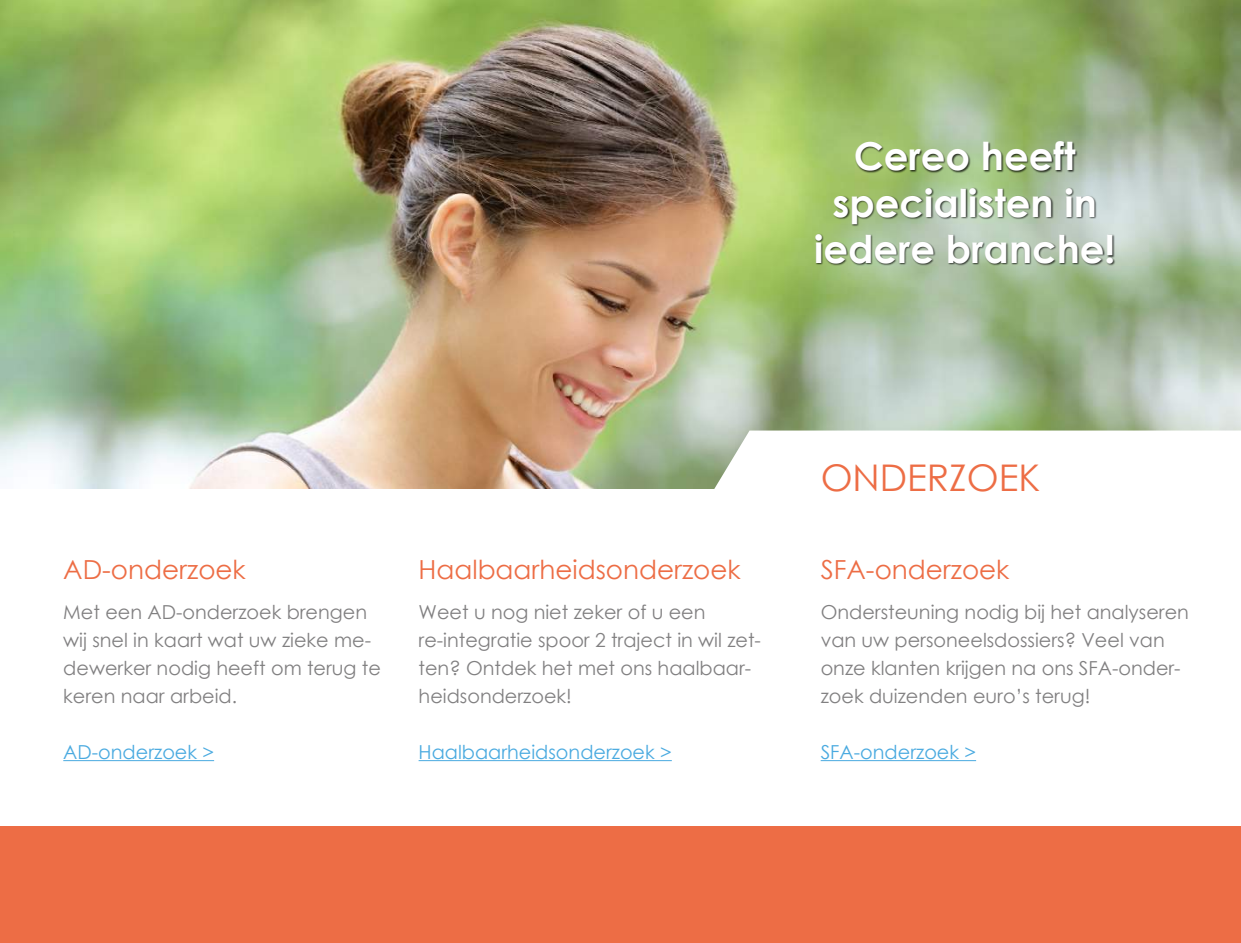
<style>
.page{position:relative;width:1241px;height:943px;background:#fff}
.page>*{position:absolute;margin:0;border:0;box-sizing:border-box;transform-origin:0 0}
.t1{font:700 38.5px/46.2px "Century Gothic";color:#fff;text-align:center}
.t2{font:36.75px "Century Gothic";color:#ed6d45}
.t3{font:26.25px "Century Gothic";color:#ed6d45}
.t4{font:19.25px/28px "Century Gothic";color:#818081}
.t5{font:19.25px "Century Gothic";color:#4aaae0}
</style>
<div class="page">
<div style="left:0;top:826px;width:1240px;height:117px;background:#ed6d45"></div>
<img style="left:0;top:0;width:1240px;height:489px">
<svg style="left:709px;top:430px;width:531px;height:59px"></svg>
<hr style="left:63px;top:760px;width:151px;height:1px;background:#4aaae0">
<hr style="left:418px;top:760px;width:253px;height:1px;background:#4aaae0">
<hr style="left:820px;top:760px;width:155px;height:1px;background:#4aaae0">
<div style="left:814px;top:141px;width:301px;height:124px;background:#000;opacity:.75"></div>
<h1 class="t1" style="left:814px;top:131px;width:303px">Cereo heeft specialisten in iedere branche!</h1>
<h2 class="t2" style="left:820px;top:452px;width:221px">ONDERZOEK</h2>
<h3 class="t3" style="left:63px;top:551px;width:184px">AD-onderzoek</h3>
<h3 class="t3" style="left:418px;top:551px;width:323px">Haalbaarheidsonderzoek</h3>
<h3 class="t3" style="left:820px;top:551px;width:190px">SFA-onderzoek</h3>
<p class="t4" style="left:63px;top:597px;width:319px">Met een AD-onderzoek brengen wij snel in kaart wat uw zieke me&shy;dewerker nodig heeft om terug te keren naar arbeid.</p>
<p class="t5" style="left:63px;top:738px;width:152px">AD-onderzoek &gt;</p>
<p class="t4" style="left:418px;top:597px;width:344px">Weet u nog niet zeker of u een re-integratie spoor 2 traject in wil zet&shy;ten? Ontdek het met ons haalbaar&shy;heidsonderzoek!</p>
<p class="t5" style="left:418px;top:738px;width:255px">Haalbaarheidsonderzoek &gt;</p>
<p class="t4" style="left:820px;top:597px;width:370px">Ondersteuning nodig bij het analyseren van uw personeelsdossiers? Veel van onze klanten krijgen na ons SFA-onder&shy;zoek duizenden euro’s terug!</p>
<p class="t5" style="left:820px;top:738px;width:157px">SFA-onderzoek &gt;</p>
</div>
